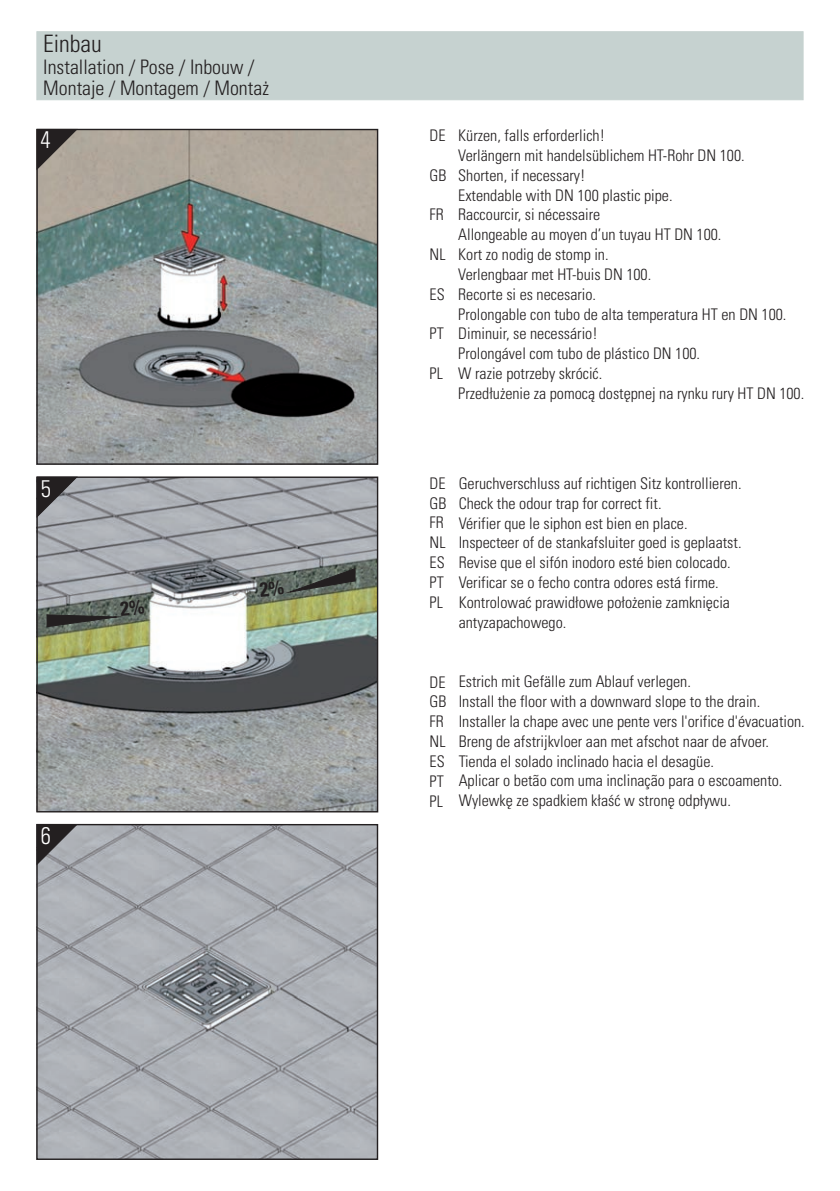
<style>
.page{position:relative;width:840px;height:1191px;background:#fff}
.page>*{position:absolute;margin:0;border:0;box-sizing:border-box;transform-origin:0 0}
.t1{font:24px "Univers Com 47 Light Cond";color:#231f20}
.t2{font:24px "Univers Com 47 Light Cond";color:#fff;scale:.95 1}
.t3{font:20px/21px "Univers Com 47 Light Cond";color:#231f20}
.t4{font:16px/19.8px "Univers Com 47 Light Cond";color:#231f20}
</style>
<div class="page">
<img style="left:38px;top:826px;width:338px;height:332px">
<img style="left:38px;top:478px;width:338px;height:332px">
<img style="left:38px;top:131px;width:338px;height:332px">
<div style="left:36px;top:476px;width:342px;height:336px;border:1px solid #231f20"></div>
<svg style="left:36px;top:477px;width:42px;height:40px;background:#646467"></svg>
<svg style="left:38px;top:826px;width:40px;height:38px;background:#69696d"></svg>
<div style="left:36px;top:129px;width:342px;height:336px;border:1px solid #231f20"></div>
<svg style="left:36px;top:129px;width:42px;height:41px;background:#69625d"></svg>
<div style="left:36px;top:824px;width:342px;height:336px;border:1px solid #231f20"></div>
<div style="left:37px;top:31px;width:765px;height:69px;background:#c6d2d0"></div>
<svg style="left:47px;top:599px;width:98px;height:28px;background:#5e665d"></svg>
<svg style="left:259px;top:568px;width:96px;height:29px;background:#60685e"></svg>
<h1 class="t1" style="left:43px;top:35px;width:60px">Einbau</h1>
<p class="t3" style="left:43px;top:59px;width:227px">Installation / Pose / Inbouw /<br>Montaje / Montagem / Montaż</p>
<h1 class="t2" style="left:41px;top:130px;width:12px">4</h1>
<h1 class="t2" style="left:41px;top:479px;width:12px">5</h1>
<h1 class="t2" style="left:41px;top:827px;width:12px">6</h1>
<p class="t4" style="left:429px;top:127px;width:17px">DE</p>
<p class="t4" style="left:429px;top:167px;width:18px">GB</p>
<p class="t4" style="left:429px;top:207px;width:16px">FR</p>
<p class="t4" style="left:429px;top:246px;width:17px">NL</p>
<p class="t4" style="left:429px;top:286px;width:17px">ES</p>
<p class="t4" style="left:429px;top:326px;width:16px">PT</p>
<p class="t4" style="left:429px;top:365px;width:15px">PL</p>
<p class="t4" style="left:458px;top:128px;width:347px">Kürzen, falls erforderlich!<br>Verlängern mit handelsüblichem HT-Rohr DN 100.<br>Shorten, if necessary!<br>Extendable with DN 100 plastic pipe.<br>Raccourcir, si nécessaire<br>Allongeable au moyen d’un tuyau HT DN 100.<br>Kort zo nodig de stomp in.<br>Verlengbaar met HT-buis DN 100.<br>Recorte si es necesario.<br>Prolongable con tubo de alta temperatura HT en DN 100.<br>Diminuir, se necessário!<br>Prolongável com tubo de plástico DN 100.<br>W razie potrzeby skrócić.<br>Przedłużenie za pomocą dostępnej na rynku rury HT DN 100.</p>
<p class="t4" style="left:429px;top:475px;width:18px">DE<br>GB<br>FR<br>NL<br>ES<br>PT<br>PL</p>
<p class="t4" style="left:458px;top:475px;width:284px">Geruchverschluss auf richtigen Sitz kontrollieren.<br>Check the odour trap for correct fit.<br>Vérifier que le siphon est bien en place.<br>Inspecteer of de stankafsluiter goed is geplaatst.<br>Revise que el sifón inodoro esté bien colocado.<br>Verificar se o fecho contra odores está firme.<br>Kontrolować prawidłowe położenie zamknięcia antyzapachowego.</p>
<p class="t4" style="left:429px;top:674px;width:18px">DE<br>GB<br>FR<br>NL<br>ES<br>PT<br>PL</p>
<p class="t4" style="left:458px;top:674px;width:347px">Estrich mit Gefälle zum Ablauf verlegen.<br>Install the floor with a downward slope to the drain.<br>Installer la chape avec une pente vers l'orifice d'évacuation.<br>Breng de afstrijkvloer aan met afschot naar de afvoer.<br>Tienda el solado inclinado hacia el desagüe.<br>Aplicar o betão com uma inclinação para o escoamento.<br>Wylewkę ze spadkiem kłaść w stronę odpływu.</p>
</div>
